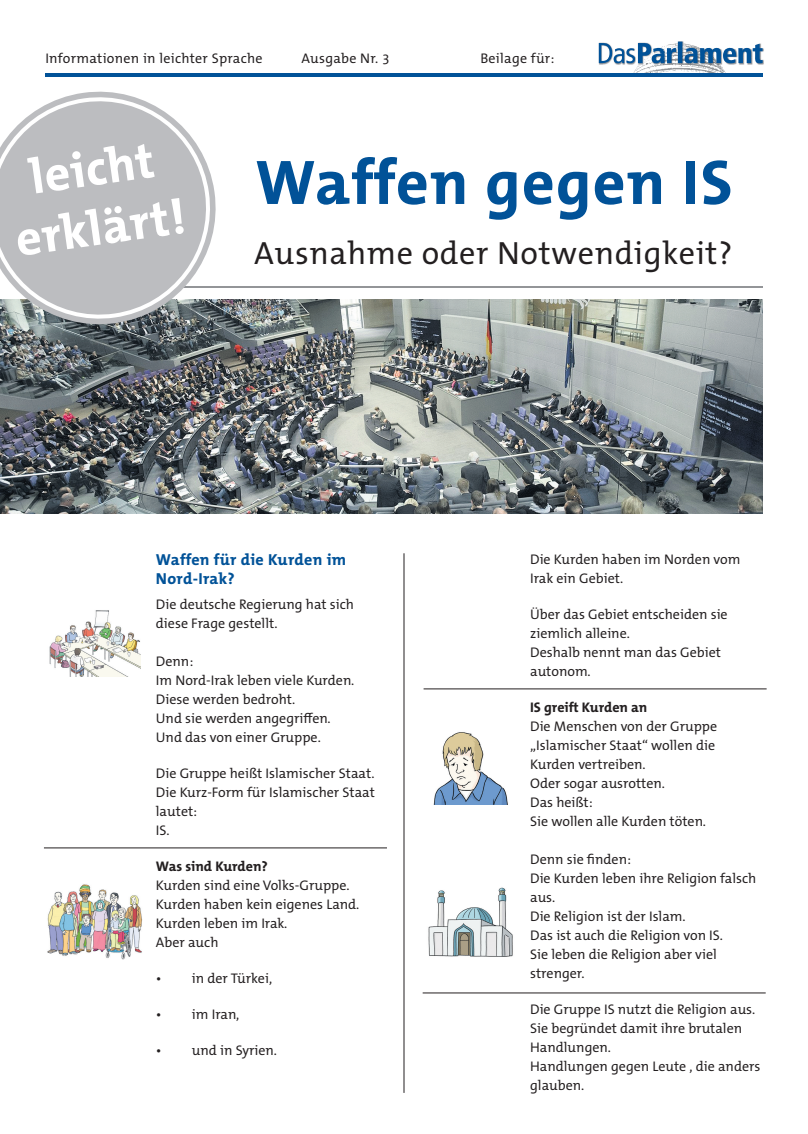
<style>
.page{position:relative;width:808px;height:1134px;background:#fff}
.page>*{position:absolute;margin:0;border:0;box-sizing:border-box;transform-origin:0 0}
.t1{font:700 63.5px "The Mix Office";letter-spacing:.02em;color:#015298}
.t2{font:700 49.7px/59.6px "The Mix Office";color:#fff;text-align:center}
.t3{font:32.3px "The Mix Office";letter-spacing:.02em;color:#231f20}
.t4{font:700 16px/19.2px "The Mix Office";letter-spacing:.02em;color:#015298}
.t5{font:14px/19px "The Mix Office";color:#231f20}
.t6{font:14px "The Mix Office";letter-spacing:.02em;color:#231f20}
.t7{font:700 14px "The Mix Office";color:#231f20}
</style>
<div class="page">
<svg style="left:599px;top:42px;width:164px;height:32px"></svg>
<hr style="left:45px;top:74px;width:718px;height:3px;background:#015298">
<hr style="left:45px;top:287px;width:718px;height:1px;background:#939598">
<hr style="left:404px;top:553px;width:1px;height:540px;background:#231f20">
<img style="left:0;top:299px;width:763px;height:215px">
<hr style="left:423px;top:993px;width:343px;height:1px;background:#231f20">
<svg style="left:0;top:91px;width:223px;height:241px"></svg>
<svg style="left:0;top:92px;width:215px;height:232px"></svg>
<img style="left:47px;top:884px;width:95px;height:75px">
<img style="left:428px;top:887px;width:85px;height:70px">
<hr style="left:424px;top:689px;width:343px;height:1px;background:#231f20">
<hr style="left:44px;top:848px;width:343px;height:1px;background:#231f20">
<img style="left:49px;top:610px;width:92px;height:67px">
<img style="left:433px;top:732px;width:75px;height:73px">
<p class="t6" style="left:45px;top:49px;width:219px">Informationen in leichter Sprache</p>
<p class="t6" style="left:301px;top:49px;width:90px">Ausgabe Nr. 3</p>
<p class="t6" style="left:480px;top:49px;width:76px">Beilage für:</p>
<h2 class="t2" style="left:3px;top:151px;width:173px;rotate:-8deg">leicht erklärt!</h2>
<h1 class="t1" style="left:255px;top:142px;width:479px">Waffen gegen IS</h1>
<h3 class="t3" style="left:254px;top:233px;width:480px">Ausnahme oder Notwendigkeit?</h3>
<p class="t4" style="left:156px;top:550px;width:192px">Waffen für die Kurden im<br>Nord-Irak?</p>
<p class="t5" style="left:156px;top:595px;width:200px">Die deutsche Regierung hat sich diese Frage gestellt.</p>
<p class="t5" style="left:156px;top:652px;width:200px">Denn:<br>Im Nord-Irak leben viele Kurden.<br>Diese werden bedroht.<br>Und sie werden angegriffen.<br>Und das von einer Gruppe.</p>
<p class="t5" style="left:156px;top:764px;width:221px">Die Gruppe heißt Islamischer Staat.<br>Die Kurz-Form für Islamischer Staat lautet:<br>IS.</p>
<p class="t7" style="left:156px;top:857px;width:113px">Was sind Kurden?</p>
<p class="t5" style="left:156px;top:876px;width:205px">Kurden sind eine Volks-Gruppe.<br>Kurden haben kein eigenes Land.<br>Kurden leben im Irak.<br>Aber auch</p>
<p class="t5" style="left:156px;top:969px;width:118px">• in der Türkei,</p>
<p class="t5" style="left:156px;top:1005px;width:85px">• im Iran,</p>
<p class="t5" style="left:156px;top:1041px;width:122px">• und in Syrien.</p>
<p class="t5" style="left:530px;top:549px;width:212px">Die Kurden haben im Norden vom<br>Irak ein Gebiet.</p>
<p class="t5" style="left:530px;top:604px;width:199px">Über das Gebiet entscheiden sie ziemlich alleine.<br>Deshalb nennt man das Gebiet autonom.</p>
<p class="t7" style="left:530px;top:698px;width:119px">IS greift Kurden an</p>
<p class="t5" style="left:530px;top:716px;width:188px">Die Menschen von der Gruppe „Islamischer Staat“ wollen die<br>Kurden vertreiben.<br>Oder sogar ausrotten.<br>Das heißt:<br>Sie wollen alle Kurden töten.</p>
<p class="t5" style="left:530px;top:849px;width:228px">Denn sie finden:<br>Die Kurden leben ihre Religion falsch aus.<br>Die Religion ist der Islam.<br>Das ist auch die Religion von IS.<br>Sie leben die Religion aber viel strenger.</p>
<p class="t5" style="left:530px;top:999px;width:232px">Die Gruppe IS nutzt die Religion aus.<br>Sie begründet damit ihre brutalen<br>Handlungen.<br>Handlungen gegen Leute , die anders glauben.</p>
</div>
